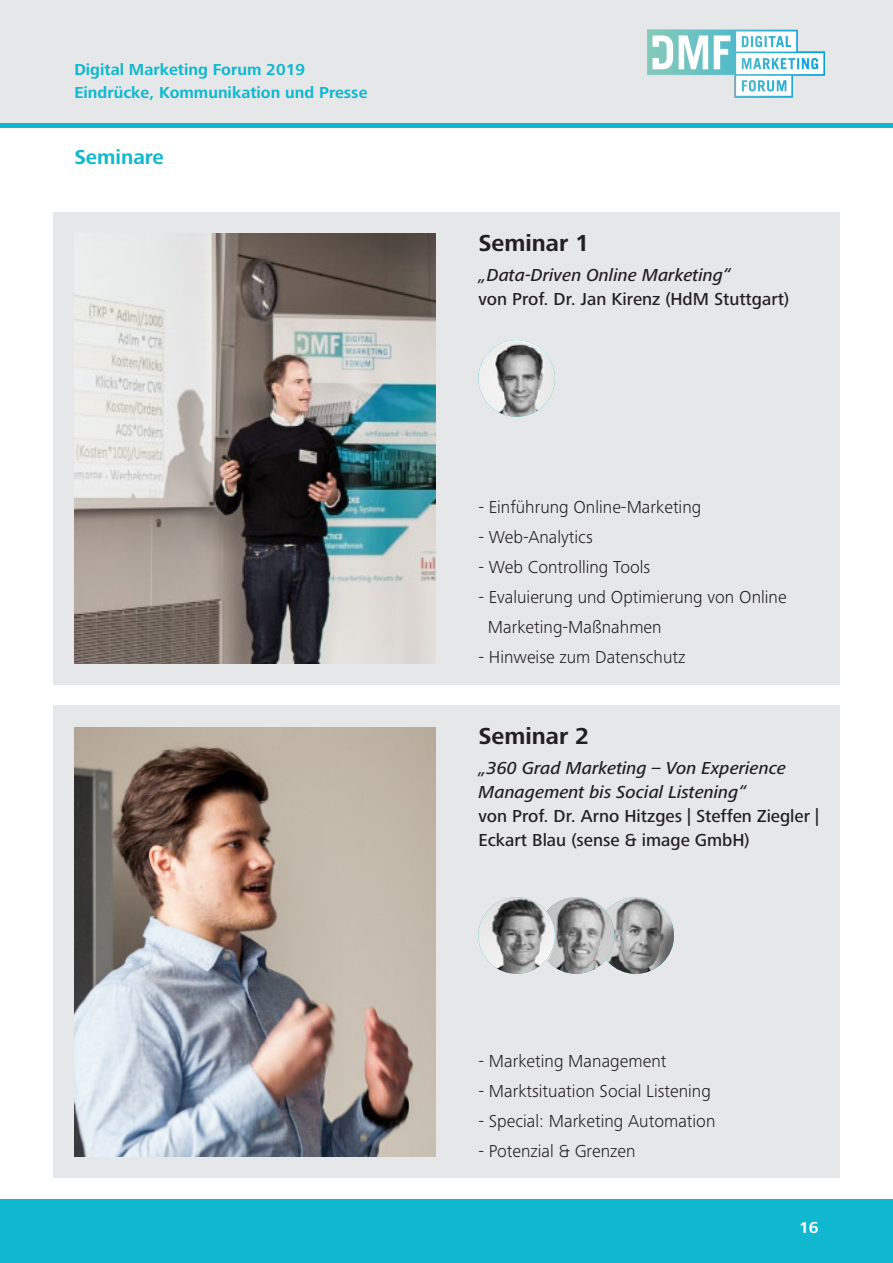
<style>
.page{position:relative;width:893px;height:1263px;background:#fff}
.page>*{position:absolute;margin:0;border:0;box-sizing:border-box;transform-origin:0 0}
.t1{font:700 24px "Hd M Frutiger Next Pro";color:#231f20}
.t2{font:700 21px "Hd M Frutiger Next Pro";color:#0fb8cf}
.t3{font:300 18px/30px "Hd M Frutiger Next Pro";color:#231f20}
.t4{font:500 18px/24px "Hd M Frutiger Next Pro";color:#231f20}
.t5{font:italic 500 18px/24px "Hd M Frutiger Next Pro";color:#231f20}
.t6{font:700 16.5px/22.5px "Hd M Frutiger Next Pro";color:#0fb8cf}
.t7{font:700 16.5px "Hd M Frutiger Next Pro";color:#fff}
</style>
<div class="page">
<div style="left:0;top:0;width:893px;height:123px;background:#e6e7e9"></div>
<div style="left:0;top:123px;width:893px;height:5px;background:#0fb8cf"></div>
<div style="left:0;top:1199px;width:893px;height:64px;background:#0fb8cf"></div>
<div style="left:53px;top:213px;width:787px;height:472px;background:#e6e7e9"></div>
<div style="left:53px;top:706px;width:787px;height:472px;background:#e6e7e9"></div>
<img style="left:647px;top:29px;width:178px;height:69px">
<img style="left:74px;top:234px;width:362px;height:429px">
<img style="left:74px;top:727px;width:362px;height:430px">
<img style="left:597px;top:897px;width:77px;height:77px;border-radius:38px">
<img style="left:538px;top:897px;width:76px;height:77px;border-radius:38px">
<img style="left:478px;top:340px;width:77px;height:77px;border-radius:38px">
<img style="left:478px;top:897px;width:77px;height:77px;border-radius:38px">
<p class="t6" style="left:74px;top:59px;width:295px">Digital Marketing Forum 2019<br>Eindrücke, Kommunikation und Presse</p>
<p class="t2" style="left:74px;top:145px;width:91px">Seminare</p>
<h1 class="t1" style="left:478px;top:229px;width:113px">Seminar 1</h1>
<p class="t5" style="left:478px;top:263px;width:254px">„Data-Driven Online Marketing“</p>
<p class="t4" style="left:478px;top:287px;width:312px">von Prof. Dr. Jan Kirenz (HdM Stuttgart)</p>
<p class="t3" style="left:478px;top:492px;width:224px">- Einführung Online-Marketing</p>
<p class="t3" style="left:478px;top:522px;width:116px">- Web-Analytics</p>
<p class="t3" style="left:478px;top:552px;width:173px">- Web Controlling Tools</p>
<p class="t3" style="left:488px;top:582px;width:300px;text-indent:-10px">- Evaluierung und Optimierung von Online<br>Marketing-Maßnahmen</p>
<p class="t3" style="left:478px;top:642px;width:208px">- Hinweise zum Datenschutz</p>
<h1 class="t1" style="left:478px;top:723px;width:113px">Seminar 2</h1>
<p class="t5" style="left:478px;top:756px;width:309px">„360 Grad Marketing – Von Experience<br>Management bis Social Listening“</p>
<p class="t4" style="left:478px;top:804px;width:342px">von Prof. Dr. Arno Hitzges | Steffen Ziegler |<br>Eckart Blau (sense &amp; image GmbH)</p>
<p class="t3" style="left:478px;top:1046px;width:190px">- Marketing Management</p>
<p class="t3" style="left:478px;top:1076px;width:234px">- Marktsituation Social Listening</p>
<p class="t3" style="left:478px;top:1106px;width:239px">- Special: Marketing Automation</p>
<p class="t3" style="left:478px;top:1136px;width:159px">- Potenzial &amp; Grenzen</p>
<p class="t7" style="left:799px;top:1218px;width:21px">16</p>
</div>
